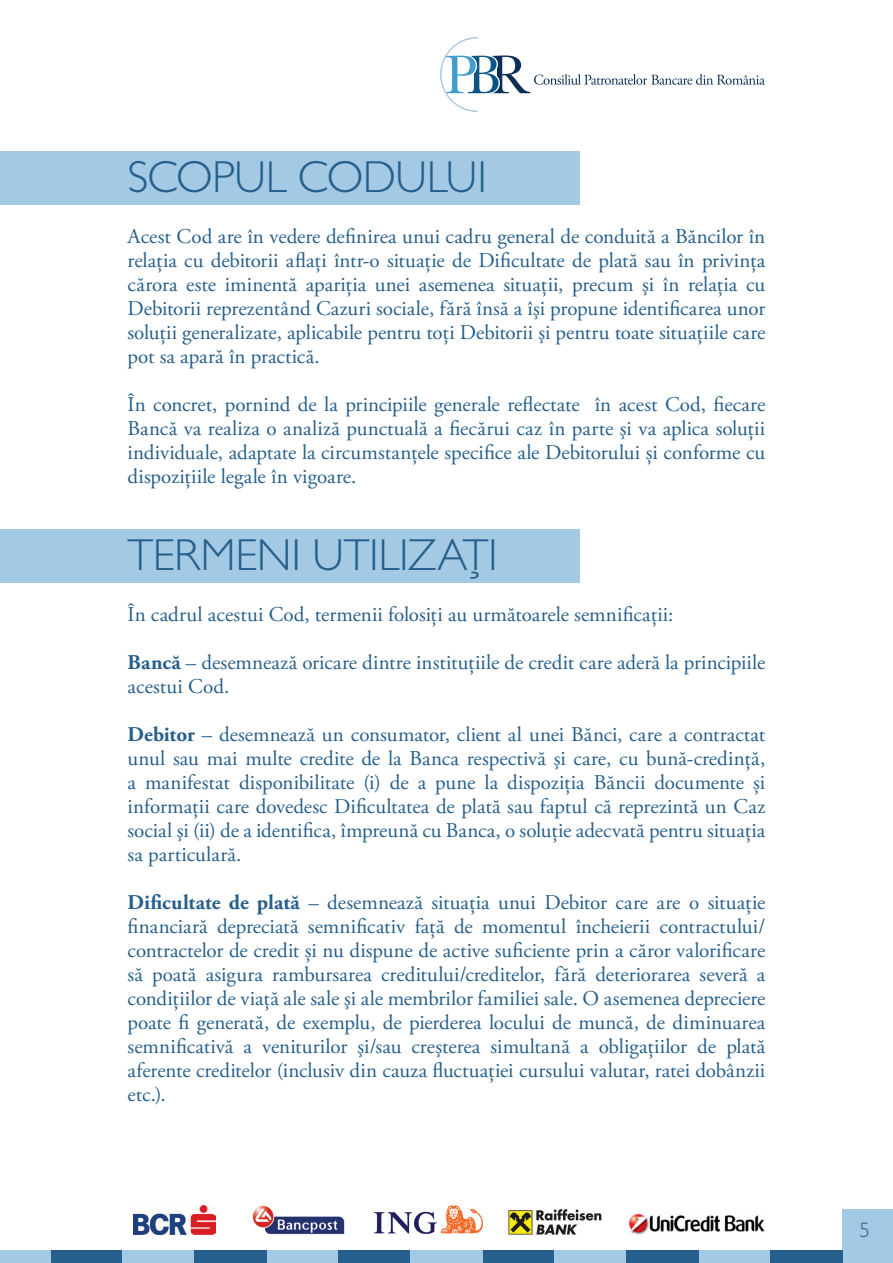
<style>
.page{position:relative;width:893px;height:1263px;background:#fff}
.page>*{position:absolute;margin:0;border:0;box-sizing:border-box;transform-origin:0 0}
.t1{font:300 45px "Gill Sans MT Pro";letter-spacing:-.01em;color:#265f8b}
.t2{font:21px/24px "Adobe Garamond Pro";color:#265f8b;text-align:justify}
.t3{font:300 21px "Gill Sans MT Pro";color:#265f8b}
.s1{font-weight:700}
</style>
<div class="page">
<div style="left:266px;top:1250px;width:73px;height:13px;background:#a4c9e5"></div>
<div style="left:51px;top:1250px;width:72px;height:13px;background:#265f8b"></div>
<div style="left:482px;top:1250px;width:72px;height:13px;background:#265f8b"></div>
<div style="left:698px;top:1250px;width:72px;height:13px;background:#a4c9e5"></div>
<div style="left:842px;top:1210px;width:51px;height:53px;background:#a4c9e5"></div>
<div style="left:338px;top:1250px;width:72px;height:13px;background:#265f8b"></div>
<div style="left:123px;top:1250px;width:72px;height:13px;background:#a4c9e5"></div>
<div style="left:554px;top:1250px;width:72px;height:13px;background:#a4c9e5"></div>
<div style="left:770px;top:1250px;width:72px;height:13px;background:#265f8b"></div>
<div style="left:0;top:1250px;width:51px;height:13px;background:#a4c9e5"></div>
<div style="left:410px;top:1250px;width:72px;height:13px;background:#a4c9e5"></div>
<div style="left:195px;top:1250px;width:72px;height:13px;background:#265f8b"></div>
<div style="left:626px;top:1250px;width:72px;height:13px;background:#265f8b"></div>
<svg style="left:440px;top:37px;width:325px;height:75px"></svg>
<img style="left:252px;top:1205px;width:93px;height:29px">
<img style="left:134px;top:1205px;width:81px;height:29px">
<img style="left:374px;top:1205px;width:109px;height:28px">
<img style="left:508px;top:1209px;width:94px;height:25px">
<img style="left:628px;top:1213px;width:137px;height:21px">
<div style="left:0;top:151px;width:580px;height:53px;background:#a4c9e5"></div>
<div style="left:0;top:529px;width:580px;height:54px;background:#a4c9e5"></div>
<p class="t1" style="left:128px;top:150px;width:361px">SCOPUL CODULUI</p>
<p class="t2" style="left:128px;top:225px;width:639px">Acest Cod are în vedere definirea unui cadru general de conduită a Băncilor în relația cu debitorii aflați într-o situație de Dificultate de plată sau în privința cărora este iminentă apariţia unei asemenea situații, precum şi în relaţia cu Debitorii reprezentând Cazuri sociale, fără însă a îşi propune identificarea unor soluții generalizate, aplicabile pentru toți Debitorii şi pentru toate situaţiile care pot sa apară în practică.</p>
<p class="t2" style="left:128px;top:393px;width:639px">În concret, pornind de la principiile generale reflectate în acest Cod, fiecare Bancă va realiza o analiză punctuală a fiecărui caz în parte şi va aplica soluţii individuale, adaptate la circumstanțele specifice ale Debitorului și conforme cu dispoziţiile legale în vigoare.</p>
<p class="t1" style="left:128px;top:528px;width:372px">TERMENI UTILIZAŢI</p>
<p class="t2" style="left:128px;top:603px;width:547px">În cadrul acestui Cod, termenii folosiţi au următoarele semnificaţii:</p>
<p class="t2" style="left:128px;top:651px;width:639px"><span class="s1">Bancă</span> – desemnează oricare dintre instituţiile de credit care aderă la principiile acestui Cod.</p>
<p class="t2" style="left:128px;top:723px;width:639px"><span class="s1">Debitor</span> – desemnează un consumator, client al unei Bănci, care a contractat unul sau mai multe credite de la Banca respectivă şi care, cu bună-credinţă, a manifestat disponibilitate (i) de a pune la dispoziţia Băncii documente și informaţii care dovedesc Dificultatea de plată sau faptul că reprezintă un Caz social şi (ii) de a identifica, împreună cu Banca, o soluţie adecvată pentru situaţia sa particulară.</p>
<p class="t2" style="left:128px;top:891px;width:639px"><span class="s1">Dificultate de plată</span> – desemnează situaţia unui Debitor care are o situație financiară depreciată semnificativ față de momentul încheierii contractului/ contractelor de credit și nu dispune de active suficiente prin a căror valorificare să poată asigura rambursarea creditului/creditelor, fără deteriorarea severă a condiţiilor de viaţă ale sale şi ale membrilor familiei sale. O asemenea depreciere poate fi generată, de exemplu, de pierderea locului de muncă, de diminuarea semnificativă a veniturilor şi/sau creşterea simultană a obligaţiilor de plată aferente creditelor (inclusiv din cauza fluctuaţiei cursului valutar, ratei dobânzii etc.).</p>
<p class="t3" style="left:860px;top:1217px;width:12px">5</p>
</div>
